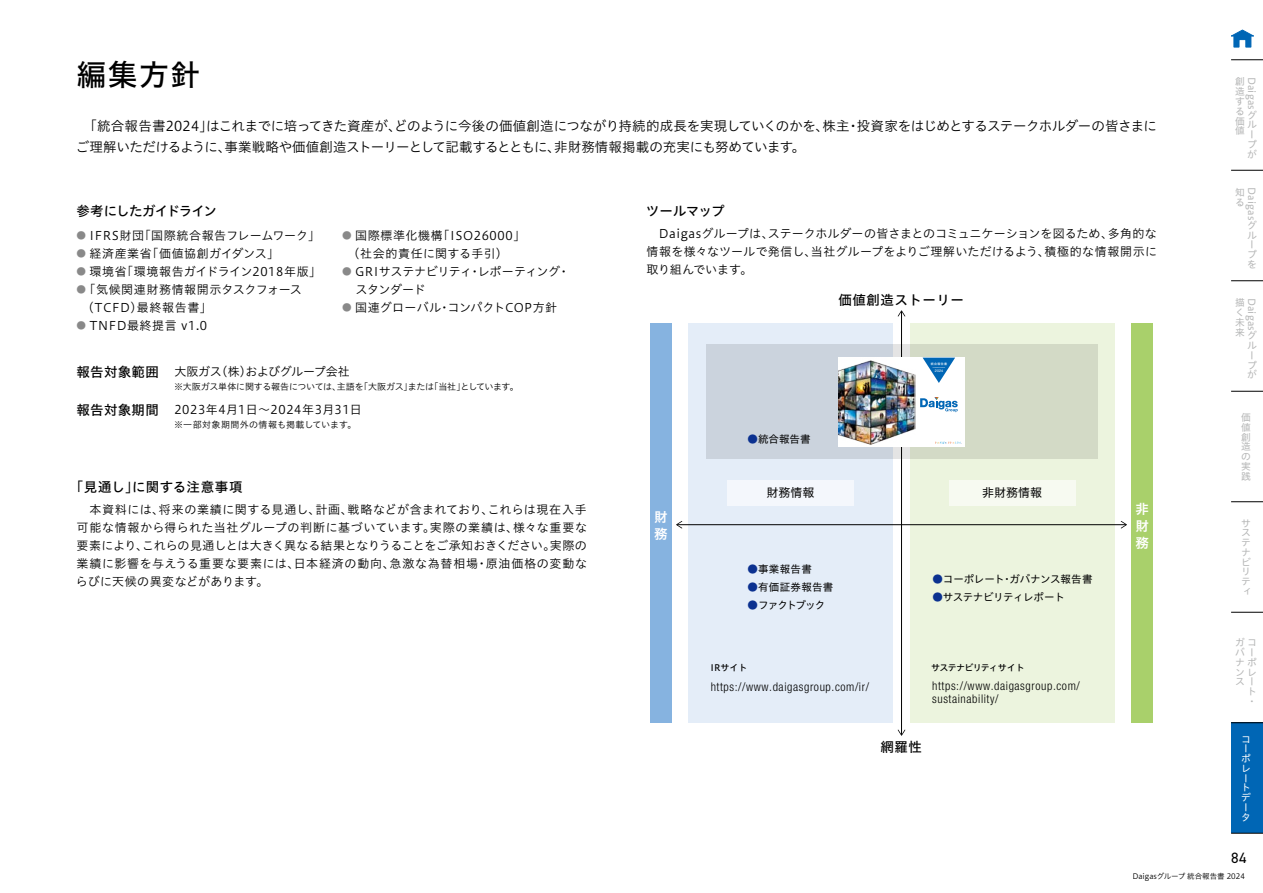
<style>
.page{position:relative;width:1263px;height:893px;background:#fff}
.page>*{position:absolute;margin:0;border:0;box-sizing:border-box;transform-origin:0 0}
.t1{font:30px "Hiragino UD Sans Std N W5";color:#000}
.t2{font:15px "DIN2014";color:#000}
.t3{font:13.5px/21px "Hiragino UD Sans Std N W3";letter-spacing:-.025em;color:#000}
.t4{font:13.5px "Hiragino UD Sans Std N W5";letter-spacing:.01em;color:#000}
.t5{font:13.5px "Hiragino UD Sans Std N W5";letter-spacing:-.06em;color:#000}
.t6{font:13.5px "Hiragino UD Sans Std N W5";letter-spacing:.035em;color:#000}
.t7{font:13.5px/16.8px "Hiragino UD Sans Std N W6";color:#fff}
.t8{font:12px/18px "Hiragino UD Sans Std N W3";letter-spacing:.035em;color:#000}
.t9{font:300 condensed 12px/13.5px "Helvetica Neue LT Std";letter-spacing:.05em;color:#000}
.t10{font:12px/18px "Hiragino UD Sans Std N W3";letter-spacing:-.025em;color:#000}
.t11{font:12px "Hiragino UD Sans Std N W3";letter-spacing:-.03em;color:#000}
.t12{font:12px "Hiragino UD Sans Std N W4";color:#000}
.t13{font:10.5px "Hiragino UD Sans Std N W4";letter-spacing:-.005em;color:#000}
.t14{font:10.5px "Hiragino UD Sans Std N W4";letter-spacing:-.045em;color:#000}
.t15{font:10.5px "Hiragino UD Sans Std N W4";letter-spacing:.03em;color:#000}
.t16{font:10.5px "Hiragino UD Sans Std N W4";letter-spacing:-.085em;color:#000}
.t17{font:9.75px/9.8px "Hiragino UD Sans Std N W4";letter-spacing:.015em;color:#b5b6b6}
.t18{font:9.75px/9.8px "Hiragino UD Sans Std N W4";color:#fff}
.t19{font:9px "Hiragino UD Sans Std N W3";letter-spacing:-.015em;color:#000}
.t20{font:9px "Hiragino UD Sans Std N W3";letter-spacing:.035em;color:#000}
.t21{font:9px "Hiragino UD Sans Std N W5";letter-spacing:-.07em;color:#000}
.t22{font:9px "Hiragino UD Sans Std N W5";letter-spacing:-.03em;color:#000}
.t23{font:7.5px "Hiragino UD Sans Std N W3";color:#000}
.t24{font:3.6px "Helvetica";color:#fff}
.t25{font:3px "Hiragino UD Sans Std N W5";letter-spacing:.1em;color:#fff}
.s1{font-size:9.6px;color:#898989}
.s2{font-family:"Hiragino UD Sans Std N W5";font-size:13.5px}
.s3{color:#0b3190}
</style>
<div class="page">
<div style="left:689px;top:323px;width:204px;height:400px;background:#e4edf8"></div>
<div style="left:910px;top:323px;width:204px;height:400px;background:#ecf4de"></div>
<div style="left:706px;top:344px;width:391px;height:115px;background:linear-gradient(to right,#cad2e4,#d6dcc1)"></div>
<div style="left:651px;top:323px;width:21px;height:400px;background:#86b3e0"></div>
<div style="left:1131px;top:323px;width:21px;height:400px;background:#a9d06b"></div>
<hr style="left:677px;top:524px;width:449px;height:1px;background:#000">
<svg style="left:676px;top:521px;width:6px;height:7px"></svg>
<svg style="left:1121px;top:521px;width:6px;height:7px"></svg>
<hr style="left:901px;top:311px;width:1px;height:424px;background:#000">
<svg style="left:898px;top:730px;width:7px;height:6px"></svg>
<svg style="left:898px;top:310px;width:7px;height:7px"></svg>
<div style="left:727px;top:480px;width:127px;height:26px;background:#f4f7fc"></div>
<div style="left:949px;top:480px;width:126px;height:26px;background:#f7faf1"></div>
<div style="left:838px;top:358px;width:127px;height:89px;background:#fff"></div>
<img style="left:838px;top:360px;width:77px;height:85px">
<svg style="left:923px;top:358px;width:32px;height:25px"></svg>
<svg style="left:935px;top:441px;width:27px;height:3px"></svg>
<svg style="left:920px;top:397px;width:38px;height:15px"></svg>
<div style="left:1231px;top:723px;width:32px;height:110px;background:#0066b5"></div>
<hr style="left:1231px;top:59px;width:32px;height:1px;background:#000">
<hr style="left:1231px;top:170px;width:32px;height:1px;background:#000">
<hr style="left:1231px;top:280px;width:32px;height:1px;background:#000">
<hr style="left:1231px;top:391px;width:32px;height:1px;background:#000">
<hr style="left:1231px;top:501px;width:32px;height:1px;background:#000">
<hr style="left:1231px;top:612px;width:32px;height:1px;background:#000">
<hr style="left:1231px;top:722px;width:32px;height:1px;background:#000">
<hr style="left:1231px;top:833px;width:32px;height:1px;background:#000">
<svg style="left:1231px;top:29px;width:23px;height:19px"></svg>
<h1 class="t1" style="left:77px;top:52px;width:125px">編集方針</h1>
<p class="t3" style="left:76px;top:115px;width:1083px">　「統合報告書2024」はこれまでに培ってきた資産が、どのように今後の価値創造につながり持続的成長を実現していくのかを、株主・投資家をはじめとするステークホルダーの皆さまにご理解いただけるように、事業戦略や価値創造ストーリーとして記載するとともに、非財務情報掲載の充実にも努めています。</p>
<p class="t5" style="left:77px;top:201px;width:142px">参考にしたガイドライン</p>
<p class="t8" style="left:76px;top:226px;width:245px"><span class="s1">●</span> IFRS財団「国際統合報告フレームワーク」</p>
<p class="t8" style="left:76px;top:244px;width:204px"><span class="s1">●</span> 経済産業省「価値協創ガイダンス」</p>
<p class="t8" style="left:76px;top:262px;width:246px"><span class="s1">●</span> 環境省「環境報告ガイドライン2018年版」</p>
<p class="t8" style="left:82px;top:280px;width:222px;text-indent:-5px"><span class="s1">●</span> 「気候関連財務情報開示タスクフォース（TCFD）最終報告書」</p>
<p class="t8" style="left:76px;top:316px;width:132px"><span class="s1">●</span> TNFD最終提言 v1.0</p>
<p class="t8" style="left:348px;top:226px;width:179px;text-indent:-5px"><span class="s1">●</span> 国際標準化機構「ISO26000」（社会的責任に関する手引）</p>
<p class="t10" style="left:356px;top:262px;width:216px;text-indent:-13px"><span class="s1">●</span> GRIサステナビリティ・レポーティング・スタンダード</p>
<p class="t8" style="left:342px;top:298px;width:217px"><span class="s1">●</span> 国連グローバル・コンパクトCOP方針</p>
<p class="t11" style="left:77px;top:362px;width:275px"><span class="s2">報告対象範囲</span> 大阪ガス（株）およびグループ会社</p>
<p class="t19" style="left:174px;top:379px;width:346px">※大阪ガス単体に関する報告については、主語を「大阪ガス」または「当社」としています。</p>
<p class="t8" style="left:77px;top:400px;width:287px"><span class="s2">報告対象期間</span> 2023年4月1日～2024年3月31日</p>
<p class="t20" style="left:174px;top:418px;width:184px">※一部対象期間外の情報も掲載しています。</p>
<p class="t4" style="left:70px;top:477px;width:174px">「見通し」に関する注意事項</p>
<p class="t8" style="left:76px;top:500px;width:513px;text-align:justify">　本資料には、将来の業績に関する見通し、計画、戦略などが含まれており、これらは現在入手可能な情報から得られた当社グループの判断に基づいています。実際の業績は、様々な重要な要素により、これらの見通しとは大きく異なる結果となりうることをご承知おきください。実際の業績に影響を与えうる重要な要素には、日本経済の動向、急激な為替相場・原油価格の変動ならびに天候の異変などがあります。</p>
<p class="t4" style="left:646px;top:201px;width:80px">ツールマップ</p>
<p class="t8" style="left:646px;top:224px;width:512px;text-align:justify">　Daigasグループは、ステークホルダーの皆さまとのコミュニケーションを図るため、多角的な情報を様々なツールで発信し、当社グループをよりご理解いただけるよう、積極的な情報開示に取り組んでいます。</p>
<p class="t6" style="left:838px;top:290px;width:127px">価値創造ストーリー</p>
<p class="t13" style="left:748px;top:431px;width:64px"><span class="s3">●</span>統合報告書</p>
<p class="t25" style="left:931px;top:362px;width:18px">統合報告書</p>
<p class="t24" style="left:935px;top:368px;width:10px">2024</p>
<p class="t12" style="left:767px;top:484px;width:49px">財務情報</p>
<p class="t12" style="left:982px;top:484px;width:61px">非財務情報</p>
<p class="t7" style="left:654px;top:507px;width:15px">財務</p>
<p class="t7" style="left:1135px;top:500px;width:15px;text-align:justify">非財務</p>
<p class="t13" style="left:748px;top:561px;width:66px"><span class="s3">●</span>事業報告書</p>
<p class="t15" style="left:748px;top:579px;width:87px"><span class="s3">●</span>有価証券報告書</p>
<p class="t16" style="left:748px;top:597px;width:79px"><span class="s3">●</span>ファクトブック</p>
<p class="t13" style="left:932px;top:571px;width:162px"><span class="s3">●</span>コーポレート・ガバナンス報告書</p>
<p class="t14" style="left:932px;top:589px;width:134px"><span class="s3">●</span>サステナビリティレポート</p>
<p class="t22" style="left:710px;top:661px;width:38px">IRサイト</p>
<p class="t9" style="left:711px;top:680px;width:160px">https://www.daigasgroup.com/ir/</p>
<p class="t21" style="left:931px;top:661px;width:95px">サステナビリティサイト</p>
<p class="t9" style="left:932px;top:678px;width:149px">https://www.daigasgroup.com/ sustainability/</p>
<p class="t4" style="left:880px;top:736px;width:43px">網羅性</p>
<p class="t17" style="left:1235px;top:76px;width:11px;text-align:justify">創造する価値</p>
<p class="t17" style="left:1257px;top:77px;width:35px;rotate:90deg">Daigas</p>
<p class="t17" style="left:1247px;top:109px;width:11px">グループが</p>
<p class="t17" style="left:1235px;top:187px;width:10px">知る</p>
<p class="t17" style="left:1257px;top:187px;width:34px;rotate:90deg">Daigas</p>
<p class="t17" style="left:1247px;top:220px;width:11px">グループを</p>
<p class="t17" style="left:1235px;top:297px;width:11px">描く未来</p>
<p class="t17" style="left:1257px;top:298px;width:34px;rotate:90deg">Daigas</p>
<p class="t17" style="left:1247px;top:330px;width:11px">グループが</p>
<p class="t17" style="left:1241px;top:412px;width:11px;text-align:justify">価値創造の実践</p>
<p class="t17" style="left:1241px;top:518px;width:11px">サステナビリティ</p>
<p class="t17" style="left:1235px;top:637px;width:22px">ガコ</p>
<p class="t17" style="left:1235px;top:647px;width:19px">バー</p>
<p class="t17" style="left:1235px;top:657px;width:23px">ナポ</p>
<p class="t17" style="left:1235px;top:666px;width:22px">ンレ</p>
<p class="t17" style="left:1235px;top:676px;width:19px">スー</p>
<p class="t17" style="left:1247px;top:686px;width:10px">ト</p>
<p class="t17" style="left:1247px;top:696px;width:7px">・</p>
<p class="t18" style="left:1241px;top:734px;width:11px">コーポレートデータ</p>
<p class="t2" style="left:1231px;top:849px;width:17px">84</p>
<p class="t23" style="left:1132px;top:870px;width:114px">Daigasグループ 統合報告書 2024</p>
</div>
